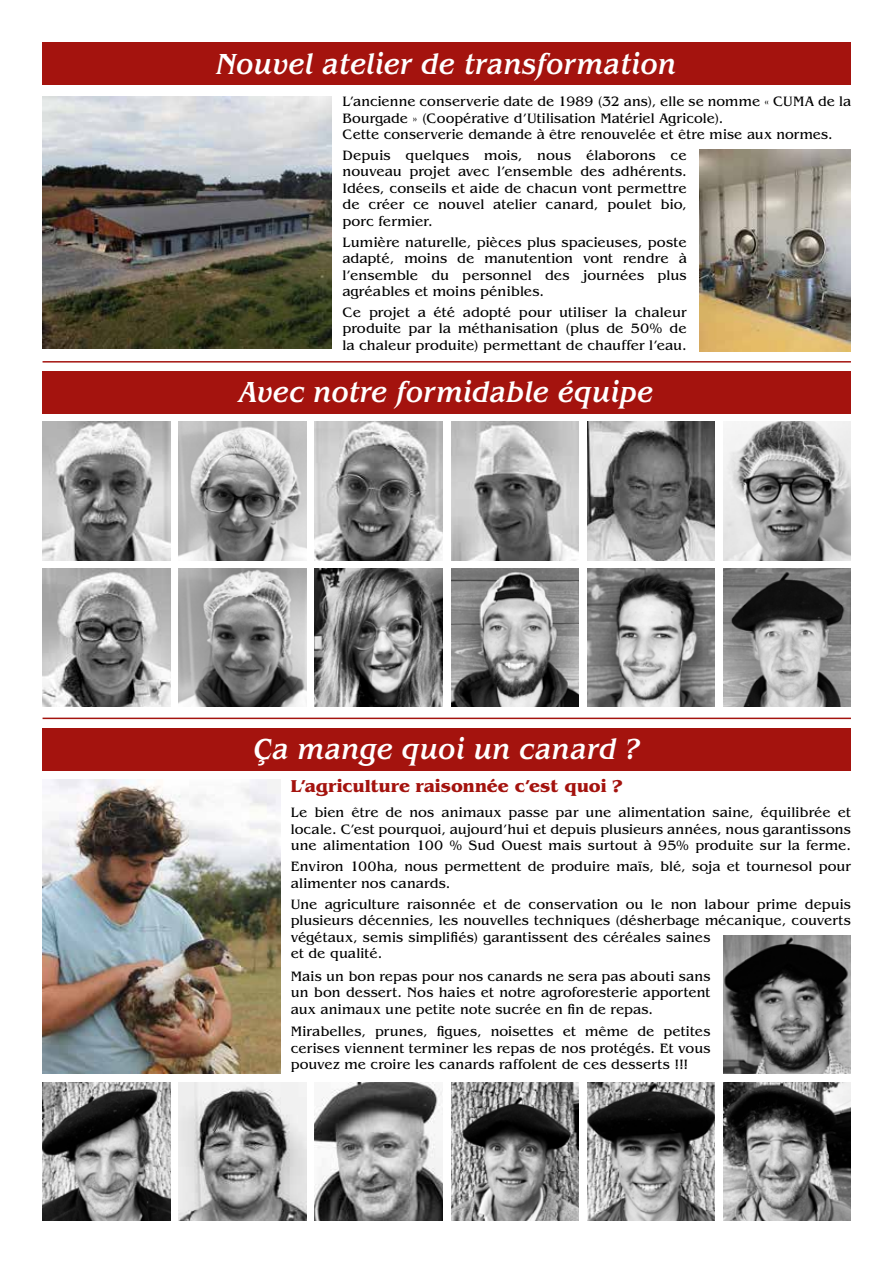
<style>
.page{position:relative;width:885px;height:1263px;background:#fff}
.page>*{position:absolute;margin:0;border:0;box-sizing:border-box;transform-origin:0 0}
.t1{font:italic 500 30px "Benguiat Std";color:#fff;scale:.9 1}
.t2{font:700 18px "Benguiat Std";letter-spacing:.005em;color:#a4130e}
.t3{font:14.25px/16.5px "Benguiat Std";letter-spacing:.005em;color:#000;text-align:justify}
</style>
<div class="page">
<div style="left:43px;top:43px;width:807px;height:42px;background:#a4130e"></div>
<div style="left:43px;top:371px;width:807px;height:42px;background:#a4130e"></div>
<div style="left:43px;top:728px;width:807px;height:42px;background:#a4130e"></div>
<img style="left:43px;top:96px;width:289px;height:253px">
<img style="left:699px;top:150px;width:151px;height:202px">
<hr style="left:43px;top:361px;width:807px;height:2px;background:#a4130e">
<hr style="left:43px;top:718px;width:807px;height:1px;background:#a4130e">
<img style="left:43px;top:779px;width:237px;height:295px">
<img style="left:43px;top:422px;width:127px;height:138px">
<img style="left:43px;top:569px;width:127px;height:138px">
<img style="left:451px;top:422px;width:127px;height:138px">
<img style="left:451px;top:569px;width:127px;height:138px">
<img style="left:451px;top:1082px;width:127px;height:138px">
<img style="left:179px;top:1082px;width:127px;height:138px">
<img style="left:179px;top:422px;width:127px;height:138px">
<img style="left:179px;top:569px;width:127px;height:138px">
<img style="left:587px;top:422px;width:127px;height:138px">
<img style="left:587px;top:569px;width:127px;height:138px">
<img style="left:587px;top:1082px;width:127px;height:138px">
<img style="left:315px;top:422px;width:127px;height:138px">
<img style="left:315px;top:569px;width:127px;height:138px">
<img style="left:315px;top:1082px;width:127px;height:138px">
<img style="left:43px;top:1082px;width:127px;height:138px">
<img style="left:723px;top:422px;width:127px;height:138px">
<img style="left:723px;top:569px;width:127px;height:138px">
<img style="left:723px;top:1082px;width:127px;height:138px">
<img style="left:723px;top:935px;width:127px;height:139px">
<h1 class="t1" style="left:216px;top:47px;width:512px">Nouvel atelier de transformation</h1>
<p class="t3" style="left:342px;top:93px;width:510px;text-align:left">L’ancienne conserverie date de 1989 (32 ans), elle se nomme « CUMA de la<br>Bourgade » (Coopérative d’Utilisation Matériel Agricole).<br>Cette conserverie demande à être renouvelée et être mise aux normes.</p>
<p class="t3" style="left:342px;top:147px;width:346px">Depuis quelques mois, nous élaborons ce nouveau projet avec l’ensemble des adhérents.<br>Idées, conseils et aide de chacun vont permettre de créer ce nouvel atelier canard, poulet bio, porc fermier.</p>
<p class="t3" style="left:342px;top:234px;width:346px">Lumière naturelle, pièces plus spacieuses, poste adapté, moins de manutention vont rendre à l’ensemble du personnel des journées plus agréables et moins pénibles.</p>
<p class="t3" style="left:342px;top:304px;width:346px">Ce projet a été adopté pour utiliser la chaleur produite par la méthanisation (plus de 50% de la chaleur produite) permettant de chauffer l’eau.</p>
<h1 class="t1" style="left:239px;top:375px;width:461px">Avec notre formidable équipe</h1>
<h1 class="t1" style="left:253px;top:732px;width:430px">Ça mange quoi un canard ?</h1>
<p class="t2" style="left:291px;top:775px;width:333px">L’agriculture raisonnée c’est quoi ?</p>
<p class="t3" style="left:291px;top:804px;width:561px">Le bien être de nos animaux passe par une alimentation saine, équilibrée et locale. C’est pourquoi, aujourd’hui et depuis plusieurs années, nous garantissons une alimentation 100 % Sud Ouest mais surtout à 95% produite sur la ferme.</p>
<p class="t3" style="left:291px;top:858px;width:561px">Environ 100ha, nous permettent de produire maïs, blé, soja et tournesol pour alimenter nos canards.</p>
<p class="t3" style="left:291px;top:896px;width:561px;text-align:left">Une agriculture raisonnée et de conservation ou le non labour prime depuis plusieurs décennies, les nouvelles techniques (désherbage mécanique, couverts végétaux, semis simplifiés) garantissent des céréales saines<br>et de qualité.</p>
<p class="t3" style="left:291px;top:968px;width:421px">Mais un bon repas pour nos canards ne sera pas abouti sans un bon dessert. Nos haies et notre agroforesterie apportent aux animaux une petite note sucrée en fin de repas.</p>
<p class="t3" style="left:291px;top:1023px;width:421px">Mirabelles, prunes, figues, noisettes et même de petites cerises viennent terminer les repas de nos protégés. Et vous pouvez me croire les canards raffolent de ces desserts !!!</p>
</div>
